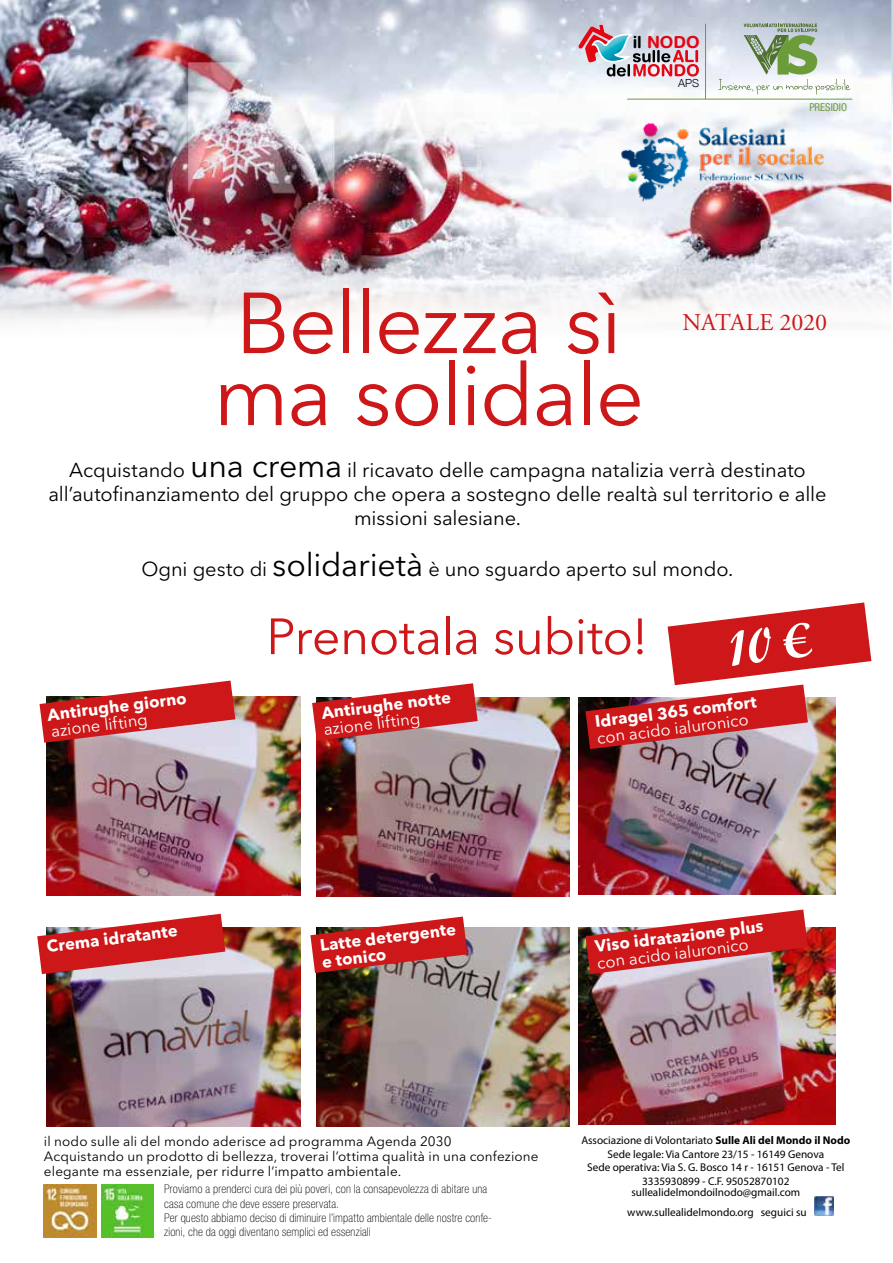
<style>
.page{position:relative;width:893px;height:1263px;background:#fff}
.page>*{position:absolute;margin:0;border:0;box-sizing:border-box;transform-origin:0 0}
.t1{font:85.5px/72px "Avenir Next LT Pro";letter-spacing:-.02em;color:#cd1719}
.t2{font:50.4px "Avenir Next LT Pro";letter-spacing:-.015em;color:#cd1719}
.t3{font:24px "Adobe Garamond Pro";color:#cd1719}
.t4{font:20.1px/24px "Avenir Next LT Pro";letter-spacing:-.005em;color:#000;text-align:center}
.t5{font:700 16.65px "Helvetica Rounded LT Std";color:#e30613}
.t6{font:700 16.5px/16.5px "Avenir Next LT Pro";color:#fff}
.t7{font:16.5px "Avenir Next LT Pro";color:#fff}
.t8{font:13.5px/15px "Avenir Next LT Pro";letter-spacing:.01em;color:#000}
.t9{font:100 condensed 12px/14.4px "Helvetica Neue LT Std";letter-spacing:.015em;color:#000}
.t10{font:11.25px/13.5px "Myriad Pro";color:#000;text-align:center}
.t11{font:300 11.1px "Helvetica Neue";color:#000}
.t12{font:condensed 10.8px "Helvetica Neue LT Std";color:#6b9c38}
.s1{color:#000}
.s2{font-size:32.1px}
.s3{font-weight:700}
</style>
<div class="page">
<img style="left:0;top:0;width:891px;height:325px">
<img style="left:316px;top:927px;width:254px;height:200px">
<img style="left:47px;top:927px;width:253px;height:200px">
<img style="left:316px;top:697px;width:254px;height:200px">
<img style="left:578px;top:697px;width:258px;height:197px">
<img style="left:47px;top:696px;width:253px;height:200px">
<svg style="left:40px;top:680px;width:195px;height:63px"></svg>
<svg style="left:312px;top:683px;width:166px;height:58px"></svg>
<svg style="left:37px;top:914px;width:188px;height:60px"></svg>
<img style="left:814px;top:1196px;width:19px;height:19px">
<svg style="left:310px;top:916px;width:157px;height:57px"></svg>
<img style="left:582px;top:97px;width:281px;height:123px">
<img style="left:101px;top:1184px;width:53px;height:53px">
<img style="left:44px;top:1184px;width:53px;height:53px">
<svg style="left:718px;top:24px;width:132px;height:71px"></svg>
<hr style="left:627px;top:99px;width:225px;height:1px;background:#6b9c39">
<hr style="left:705px;top:24px;width:1px;height:75px;background:#6b9c39">
<svg style="left:578px;top:24px;width:121px;height:53px;background:#c3aeb9"></svg>
<img style="left:578px;top:927px;width:258px;height:197px">
<svg style="left:585px;top:909px;width:223px;height:65px"></svg>
<svg style="left:585px;top:602px;width:286px;height:147px"></svg>
<h3 class="t5" style="left:633px;top:32px;width:69px"><span class="s1">il</span> NODO</h3>
<p class="t11" style="left:678px;top:74px;width:22px">APS</p>
<p class="t12" style="left:809px;top:101px;width:39px">PRESIDIO</p>
<h1 class="t1" style="left:213px;top:287px;width:433px">Bellezza sì ma solidale</h1>
<h3 class="t4" style="left:48px;top:458px;width:780px">Acquistando <span class="s2">una crema</span> il ricavato delle campagna natalizia verrà destinato all’autofinanziamento del gruppo che opera a sostegno delle realtà sul territorio e alle missioni salesiane.</h3>
<h3 class="t4" style="left:142px;top:557px;width:593px">Ogni gesto di <span class="s2">solidarietà</span> è uno sguardo aperto sul mondo.</h3>
<h3 class="t3" style="left:682px;top:308px;width:146px">NATALE 2020</h3>
<h2 class="t2" style="left:266px;top:606px;width:383px">Prenotala subito!</h2>
<h3 class="t6" style="left:47px;top:706px;width:142px;rotate:-7deg">Antirughe giorno</h3>
<h3 class="t7" style="left:50px;top:721px;width:99px;rotate:-7deg">azione lifting</h3>
<h3 class="t6" style="left:321px;top:705px;width:132px;rotate:-7deg">Antirughe notte</h3>
<h3 class="t7" style="left:322px;top:720px;width:99px;rotate:-7deg">azione lifting</h3>
<h3 class="t6" style="left:594px;top:713px;width:164px;rotate:-7deg">Idragel 365 comfort</h3>
<h3 class="t7" style="left:596px;top:728px;width:154px;rotate:-7deg">con acido ialuronico</h3>
<h3 class="t6" style="left:46px;top:938px;width:133px;rotate:-7deg">Crema idratante</h3>
<h3 class="t6" style="left:319px;top:937px;width:138px;rotate:-7deg">Latte detergente e tonico</h3>
<h3 class="t6" style="left:594px;top:938px;width:171px;rotate:-7deg">Viso idratazione plus</h3>
<h3 class="t7" style="left:596px;top:953px;width:154px;rotate:-7deg">con acido ialuronico</h3>
<p class="t8" style="left:44px;top:1133px;width:496px">il nodo sulle ali del mondo aderisce ad programma Agenda 2030<br>Acquistando un prodotto di bellezza, troverai l’ottima qualità in una confezione elegante ma essenziale, per ridurre l’impatto ambientale.</p>
<p class="t9" style="left:164px;top:1181px;width:329px">Proviamo a prenderci cura dei più poveri, con la consapevolezza di abitare una casa comune che deve essere preservata.<br>Per questo abbiamo deciso di diminuire l’impatto ambientale delle nostre confe&shy;zioni, che da oggi diventano semplici ed essenziali</p>
<p class="t10" style="left:581px;top:1134px;width:270px">Associazione di Volontariato <span class="s3">Sulle Ali del Mondo il Nodo </span>Sede legale: Via Cantore 23/15 - 16149 Genova<br>Sede operativa: Via S. G. Bosco 14 r - 16151 Genova - Tel 3335930899 - C.F. 95052870102</p>
<p class="t10" style="left:627px;top:1182px;width:181px;line-height:20.2px">sullealidelmondoilnodo@gmail.com www.sullealidelmondo.org seguici su</p>
</div>
